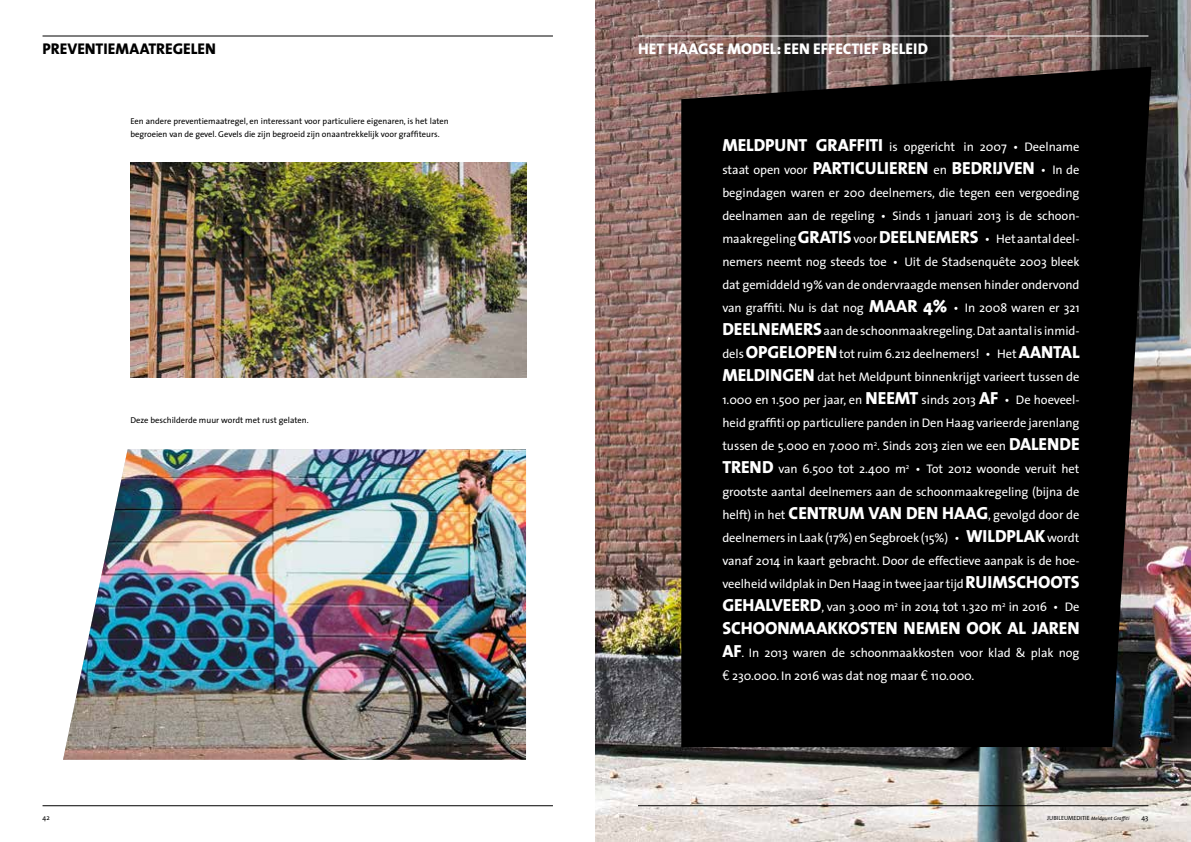
<style>
.page{position:relative;width:1191px;height:842px;background:#fff}
.page>*{position:absolute;margin:0;border:0;box-sizing:border-box;transform-origin:0 0}
.t1{font:800 17.6px "The Mix";letter-spacing:-.005em;color:#fff}
.t2{font:800 15.6px "The Mix";color:#fff}
.t3{font:800 15.6px "The Mix";color:#000}
.t4{font:12.5px/23px "The Sans";letter-spacing:-.005em;color:#fff;text-align:justify}
.t5{font:8.5px/13px "The Sans";color:#000}
.t6{font:7px "The Sans";color:#000}
.t7{font:italic 5px "The Mix";color:#000}
.s1{font-family:"The Mix";font-weight:800;font-size:17.6px}
.s2{font-family:"The Sans";font-weight:400;font-size:12.5px}
.s3{font-family:"Euphemia UCAS"}
.s4{font-family:"The Sans";font-style:normal;font-size:6px}
</style>
<div class="page">
<img style="left:595px;top:0;width:596px;height:842px">
<hr style="left:638px;top:36px;width:510px;height:1px;background:#fff">
<hr style="left:638px;top:805px;width:510px;height:1px;background:#000">
<hr style="left:43px;top:805px;width:510px;height:1px;background:#000">
<hr style="left:43px;top:36px;width:510px;height:1px;background:#000">
<img style="left:130px;top:162px;width:396px;height:215px">
<img style="left:63px;top:449px;width:463px;height:311px">
<div style="left:681px;top:67px;width:470px;height:680px;background:#000"></div>
<p class="t3" style="left:43px;top:35px;width:175px">PREVENTIEMAATREGELEN</p>
<p class="t2" style="left:638px;top:35px;width:291px">HET HAAGSE MODEL: EEN EFFECTIEF BELEID</p>
<p class="t5" style="left:130px;top:114px;width:320px">Een andere preventiemaatregel, en interessant voor particuliere eigenaren, is het laten begroeien van de gevel. Gevels die zijn begroeid zijn onaantrekkelijk voor graffiteurs.</p>
<p class="t5" style="left:130px;top:413px;width:180px">Deze beschilderde muur wordt met rust gelaten.</p>
<p class="t6" style="left:43px;top:812px;width:9px">42</p>
<p class="t4" style="left:722px;top:135px;width:359px"><span class="s1">MELDPUNT GRAFFITI</span> is opgericht in 2007 • Deelname</p>
<h1 class="t1" style="left:722px;top:153px;width:359px"><span class="s2">staat open voor</span> PARTICULIEREN <span class="s2">en</span> BEDRIJVEN <span class="s2">• In de</span></h1>
<p class="t4" style="left:722px;top:181px;width:359px">begindagen waren er 200 deelnemers, die tegen een vergoeding deelnamen aan de regeling • Sinds 1 januari 2013 is de schoon&shy;maakregeling <span class="s1">GRATIS</span> voor <span class="s1">DEELNEMERS</span> • Het aantal deel&shy;nemers neemt nog steeds toe • Uit de Stadsenquête 2003 bleek dat gemiddeld 19% van de ondervraagde mensen hinder ondervond van graffiti. Nu is dat nog <span class="s1">MAAR 4%</span> • In 2008 waren er 321<br><span class="s1">DEELNEMERS</span> aan de schoonmaakregeling. Dat aantal is inmid&shy;dels <span class="s1">OPGELOPEN</span> tot ruim 6.212 deelnemers! • Het <span class="s1">AANTAL MELDINGEN</span> dat het Meldpunt binnenkrijgt varieert tussen de 1.000 en 1.500 per jaar, en <span class="s1">NEEMT</span> sinds 2013 <span class="s1">AF</span> • De hoeveel&shy;heid graffiti op particuliere panden in Den Haag varieerde jarenlang tussen de 5.000 en 7.000 m<sup>2</sup>. Sinds 2013 zien we een <span class="s1">DALENDE TREND</span> van 6.500 tot 2.400 m<sup>2</sup> • Tot 2012 woonde veruit het grootste aantal deelnemers aan de schoonmaakregeling (bijna de helft) in het <span class="s1">CENTRUM VAN DEN HAAG</span>, gevolgd door de deelnemers in Laak (17%) en Segbroek (15%) • <span class="s1">WILDPLAK</span> wordt vanaf 2014 in kaart gebracht. Door de effectieve aanpak is de hoe&shy;veelheid wildplak in Den Haag in twee jaar tijd <span class="s1">RUIMSCHOOTS GEHALVEERD</span>, van 3.000 m<sup>2</sup> in 2014 tot 1.320 m<sup>2</sup> in 2016 • De</p>
<h1 class="t1" style="left:722px;top:613px;width:359px">SCHOONMAAKKOSTEN NEMEN OOK AL JAREN</h1>
<p class="t4" style="left:722px;top:641px;width:359px"><span class="s1">AF</span>. In 2013 waren de schoonmaakkosten voor klad &amp; plak nog <span class="s3">€</span> 230.000. In 2016 was dat nog maar <span class="s3">€</span> 110.000.</p>
<p class="t7" style="left:1047px;top:815px;width:84px"><span class="s4">JUBILEUMEDITIE</span> Meldpunt Graffiti</p>
<p class="t6" style="left:1141px;top:812px;width:9px">43</p>
</div>
